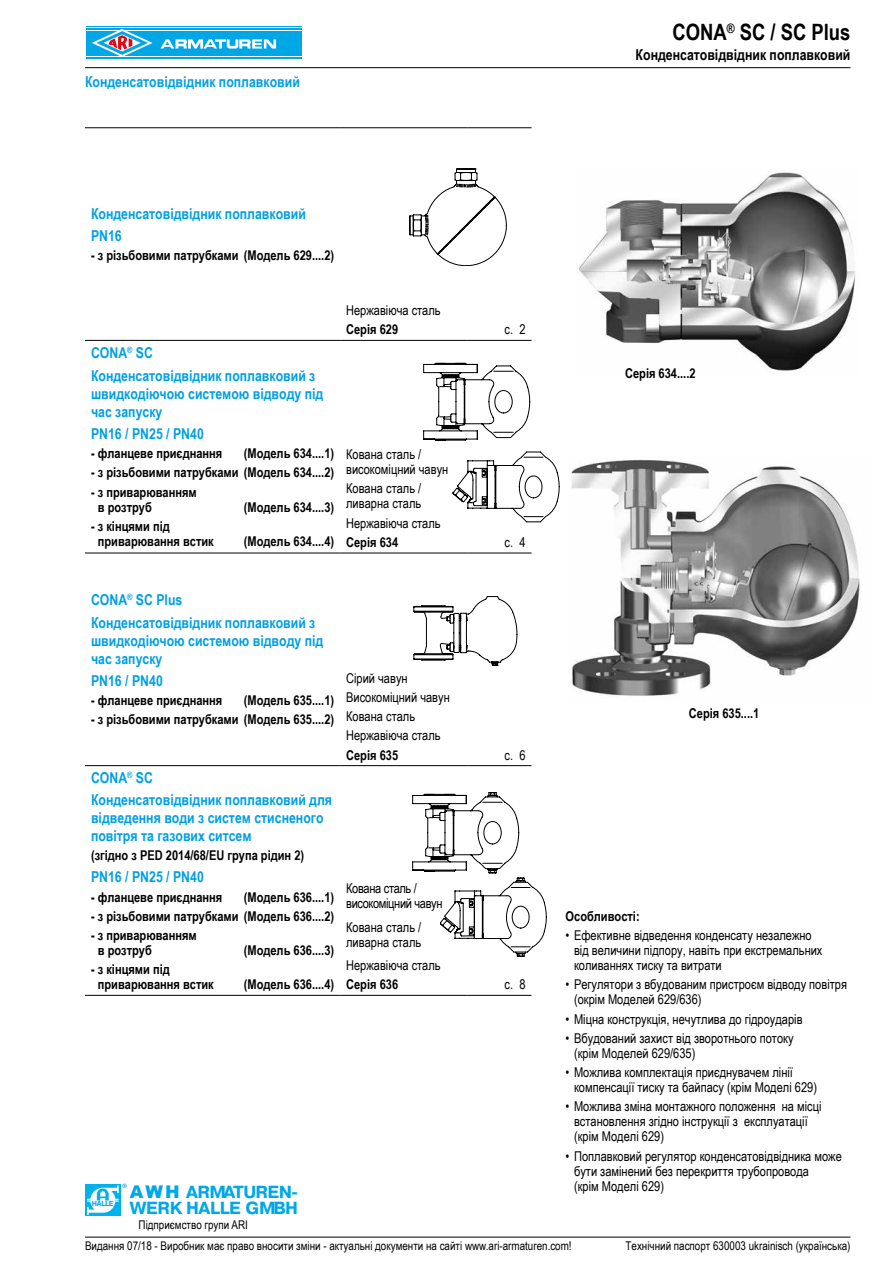
<style>
.page{position:relative;width:893px;height:1263px;background:#fff}
.page>*{position:absolute;margin:0;border:0;box-sizing:border-box;transform-origin:0 0}
.t1{font:700 22.5px "Arial Narrow";color:#000}
.t2{font:700 17.55px/16.2px "Pragmatica G";letter-spacing:-.03em;color:#00a8e7}
.t3{font:700 15px/22.2px "Arial Narrow";color:#009fe3}
.t4{font:700 15px "Arial Narrow";color:#000}
.t5{font:13.5px/15px "Arial Narrow";color:#000}
.t6{font:700 13.5px/15px "Arial Narrow";color:#000}
.t7{font:13.5px/15px "Arial Narrow";letter-spacing:-.025em;color:#000}
.t8{font:12px/21.6px "Arial Narrow";color:#000}
.t9{font:700 7.2px "Pragmatica G";letter-spacing:-.055em;color:#00a8e7}
.t10{font:700 6.3px "Pragmatica G";color:#00a8e7}
.s1{font-family:"Arial";font-weight:900}
</style>
<div class="page">
<div style="left:85px;top:1184px;width:36px;height:32px;background:#00b1eb"></div>
<svg style="left:87px;top:1185px;width:32px;height:30px"></svg>
<svg style="left:409px;top:168px;width:98px;height:98px"></svg>
<svg style="left:423px;top:363px;width:107px;height:78px"></svg>
<svg style="left:453px;top:452px;width:106px;height:70px"></svg>
<svg style="left:412px;top:792px;width:134px;height:165px"></svg>
<svg style="left:413px;top:596px;width:104px;height:70px"></svg>
<img style="left:578px;top:172px;width:278px;height:200px">
<img style="left:571px;top:459px;width:289px;height:237px">
<hr style="left:85px;top:67px;width:765px;height:1px;background:#000">
<hr style="left:85px;top:1237px;width:765px;height:1px;background:#000">
<hr style="left:85px;top:127px;width:255px;height:1px;background:#000">
<hr style="left:340px;top:127px;width:128px;height:1px;background:#000">
<hr style="left:468px;top:127px;width:63px;height:1px;background:#000">
<hr style="left:85px;top:340px;width:255px;height:1px;background:#000">
<hr style="left:340px;top:340px;width:128px;height:1px;background:#000">
<hr style="left:468px;top:340px;width:63px;height:1px;background:#000">
<hr style="left:85px;top:553px;width:255px;height:1px;background:#000">
<hr style="left:340px;top:553px;width:128px;height:1px;background:#000">
<hr style="left:468px;top:553px;width:63px;height:1px;background:#000">
<hr style="left:85px;top:765px;width:255px;height:1px;background:#000">
<hr style="left:340px;top:765px;width:128px;height:1px;background:#000">
<hr style="left:468px;top:765px;width:63px;height:1px;background:#000">
<hr style="left:85px;top:995px;width:255px;height:1px;background:#000">
<hr style="left:340px;top:995px;width:128px;height:1px;background:#000">
<hr style="left:468px;top:995px;width:63px;height:1px;background:#000">
<svg style="left:86px;top:26px;width:216px;height:29px"></svg>
<hr style="left:86px;top:27px;width:216px;height:1px;background:#00a7e7">
<hr style="left:86px;top:28px;width:216px;height:1px;background:#00a7e7">
<hr style="left:86px;top:30px;width:216px;height:1px;background:#00a7e7">
<hr style="left:86px;top:55px;width:216px;height:1px;background:#00a7e7">
<hr style="left:86px;top:57px;width:216px;height:1px;background:#00a7e7">
<hr style="left:86px;top:58px;width:216px;height:1px;background:#00a7e7">
<div style="left:86px;top:31px;width:216px;height:23px;background:#00a7e7"></div>
<svg style="left:160px;top:39px;width:116px;height:10px"></svg>
<svg style="left:92px;top:29px;width:61px;height:27px"></svg>
<p class="t3" style="left:85px;top:70px;width:216px">Конденсатовідвідник поплавковий</p>
<p class="t3" style="left:91px;top:202px;width:216px">Конденсатовідвідник поплавковий<br>PN16</p>
<p class="t6" style="left:91px;top:247px;width:245px">- з різьбовими патрубками (Модель 629....2)</p>
<p class="t3" style="left:91px;top:341px;width:226px">CONA<sup>®</sup> SC<br>Конденсатовідвідник поплавковий з</p>
<p class="t3" style="left:91px;top:384px;width:234px;line-height:18px">швидкодіючою системою відводу під час запуску</p>
<p class="t3" style="left:91px;top:422px;width:114px">PN16 / PN25 / PN40</p>
<p class="t6" style="left:91px;top:445px;width:133px">- фланцеве приєднання</p>
<p class="t6" style="left:244px;top:445px;width:92px">(Модель 634....1)</p>
<p class="t6" style="left:91px;top:464px;width:245px">- з різьбовими патрубками (Модель 634....2)</p>
<p class="t6" style="left:98px;top:484px;width:100px;text-indent:-7px">- з приварюванням в розтруб</p>
<p class="t6" style="left:244px;top:499px;width:92px">(Модель 634....3)</p>
<p class="t6" style="left:98px;top:518px;width:118px;text-indent:-7px">- з кінцями під приварювання встик</p>
<p class="t6" style="left:244px;top:533px;width:92px">(Модель 634....4)</p>
<p class="t5" style="left:346px;top:302px;width:96px">Нержавіюча сталь</p>
<p class="t6" style="left:346px;top:321px;width:53px">Серія 629</p>
<p class="t5" style="left:505px;top:322px;width:22px">с. 2</p>
<p class="t5" style="left:346px;top:446px;width:104px">Кована сталь / високоміцний чавун</p>
<p class="t5" style="left:346px;top:481px;width:77px">Кована сталь / ливарна сталь</p>
<p class="t5" style="left:346px;top:515px;width:96px">Нержавіюча сталь</p>
<p class="t6" style="left:346px;top:534px;width:53px">Серія 634</p>
<p class="t5" style="left:505px;top:534px;width:22px">с. 4</p>
<p class="t3" style="left:91px;top:588px;width:226px">CONA<sup>®</sup> SC Plus<br>Конденсатовідвідник поплавковий з</p>
<p class="t3" style="left:91px;top:630px;width:234px;line-height:18px">швидкодіючою системою відводу під час запуску</p>
<p class="t3" style="left:91px;top:669px;width:73px">PN16 / PN40</p>
<p class="t6" style="left:91px;top:692px;width:133px">- фланцеве приєднання</p>
<p class="t6" style="left:244px;top:692px;width:92px">(Модель 635....1)</p>
<p class="t6" style="left:91px;top:711px;width:245px">- з різьбовими патрубками (Модель 635....2)</p>
<p class="t5" style="left:346px;top:668px;width:105px;line-height:19.2px">Сірий чавун<br>Високоміцний чавун<br>Кована сталь<br>Нержавіюча сталь</p>
<p class="t6" style="left:346px;top:747px;width:53px">Серія 635</p>
<p class="t5" style="left:505px;top:747px;width:22px">с. 6</p>
<h1 class="t1" style="left:672px;top:15px;width:180px">CONA<sup>®</sup> SC / SC Plus</h1>
<p class="t4" style="left:636px;top:43px;width:216px">Конденсатовідвідник поплавковий</p>
<p class="t6" style="left:625px;top:365px;width:72px">Серія 634....2</p>
<p class="t6" style="left:689px;top:705px;width:72px">Серія 635....1</p>
<p class="t3" style="left:91px;top:765px;width:243px">CONA<sup>®</sup> SC<br>Конденсатовідвідник поплавковий для</p>
<p class="t3" style="left:91px;top:808px;width:234px;line-height:18px">відведення води з систем стисненого повітря та газових ситсем</p>
<p class="t6" style="left:91px;top:847px;width:215px">(згідно з PED 2014/68/EU група рідин 2)</p>
<p class="t3" style="left:91px;top:865px;width:114px">PN16 / PN25 / PN40</p>
<p class="t6" style="left:91px;top:889px;width:133px">- фланцеве приєднання</p>
<p class="t6" style="left:244px;top:889px;width:92px">(Модель 636....1)</p>
<p class="t6" style="left:91px;top:908px;width:245px">- з різьбовими патрубками (Модель 636....2)</p>
<p class="t6" style="left:98px;top:927px;width:100px;text-indent:-7px">- з приварюванням в розтруб</p>
<p class="t7" style="left:346px;top:880px;width:98px">Кована сталь / високоміцний чавун</p>
<p class="t5" style="left:346px;top:919px;width:77px">Кована сталь / ливарна сталь</p>
<p class="t5" style="left:346px;top:957px;width:96px">Нержавіюча сталь</p>
<p class="t6" style="left:346px;top:976px;width:53px">Серія 636</p>
<p class="t5" style="left:505px;top:976px;width:22px">с. 8</p>
<p class="t6" style="left:566px;top:908px;width:76px">Особливості:</p>
<p class="t5" style="left:574px;top:927px;width:250px;text-indent:-9px">• Ефективне відведення конденсату незалежно від величини підпору, навіть при екстремальних коливаннях тиску та витрати</p>
<p class="t5" style="left:574px;top:977px;width:274px;text-indent:-9px">• Регулятори з вбудованим пристроєм відводу повітря (окрім Моделей 629/636)</p>
<p class="t5" style="left:566px;top:1011px;width:239px">• Міцна конструкція, нечутлива до гідроударів</p>
<p class="t5" style="left:574px;top:1030px;width:221px;text-indent:-9px">• Вбудований захист від зворотнього потоку (крім Моделей 629/635)</p>
<p class="t5" style="left:574px;top:1064px;width:244px;text-indent:-9px">• Можлива комплектація приєднувачем лінії компенсації тиску та байпасу (крім Моделі 629)</p>
<p class="t5" style="left:574px;top:1099px;width:249px;text-indent:-9px">• Можлива зміна монтажного положення на місці встановлення згідно інструкції з експлуатації (крім Моделі 629)</p>
<p class="t5" style="left:574px;top:1148px;width:269px;text-indent:-9px">• Поплавковий регулятор конденсатовідвідника може бути замінений без перекриття трубопровода<br>(крім Моделі 629)</p>
<p class="t6" style="left:244px;top:942px;width:92px">(Модель 636....3)</p>
<p class="t6" style="left:98px;top:961px;width:118px;text-indent:-7px">- з кінцями під приварювання встик</p>
<p class="t6" style="left:244px;top:976px;width:92px">(Модель 636....4)</p>
<p class="t10" style="left:122px;top:1183px;width:7px">®</p>
<p class="t2" style="left:130px;top:1184px;width:170px"><span class="s1">A WH</span> ARMATUREN-<br>WERK HALLE GMBH</p>
<p class="t9" style="left:92px;top:1200px;width:23px">HALLE</p>
<p class="t8" style="left:85px;top:1213px;width:488px;text-indent:54px">Підприємство групи ARI<br>Видання 07/18 - Виробник має право вносити зміни - актуальні документи на сайті www.ari-armaturen.com!</p>
<p class="t8" style="left:626px;top:1235px;width:226px">Технічний паспорт 630003 ukrainisch (українська)</p>
</div>
